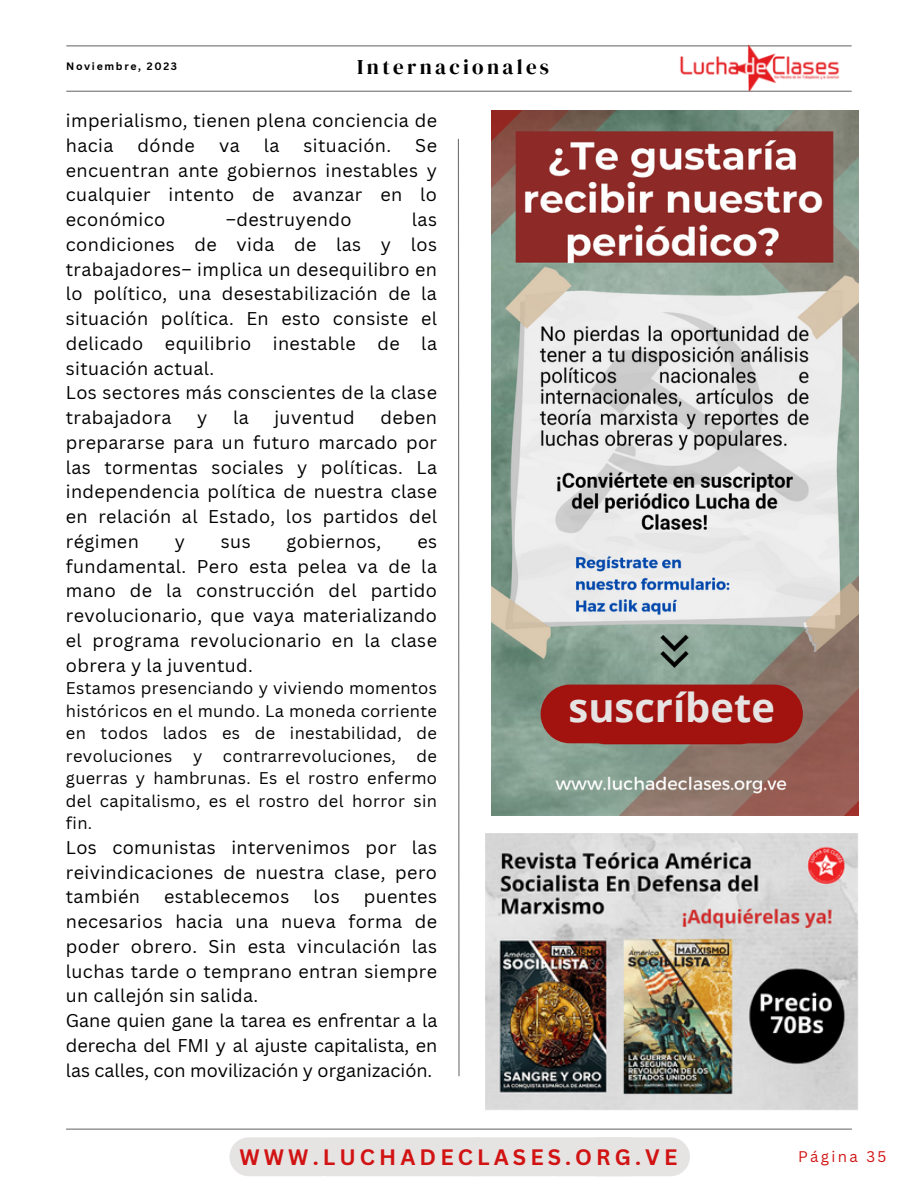
<style>
.page{position:relative;width:918px;height:1188px;background:#fff}
.page>*{position:absolute;margin:0;border:0;box-sizing:border-box;transform-origin:0 0}
.t1{font:700 39.9px "Open Sans";color:#e6e3e3}
.t2{font:700 21.75px "Canva Sans";letter-spacing:.19em;color:#d11313}
.t3{font:21px "DM Serif Display";letter-spacing:.16em;color:#000}
.t4{font:18px/24.8px "Canva Sans";letter-spacing:.02em;color:#000;text-align:justify}
.t5{font:16.5px/22.5px "Canva Sans";letter-spacing:.02em;color:#000;text-align:justify}
.t6{font:15px "Canva Sans";letter-spacing:.16em;color:#d11313}
.t7{font:700 10.5px "Canva Sans";letter-spacing:.16em;color:#000}
</style>
<div class="page">
<hr style="left:67px;top:91px;width:784px;height:1px;background:#737373">
<hr style="left:67px;top:45px;width:784px;height:1px;background:#737373">
<svg style="left:457px;top:138px;width:3px;height:939px"></svg>
<hr style="left:66px;top:1129px;width:786px;height:1px;background:#737373">
<img style="left:678px;top:44px;width:166px;height:46px">
<div style="left:229px;top:1137px;width:111px;height:39px;background:#e6e3e3;border-radius:19px"></div>
<div style="left:309px;top:1137px;width:110px;height:39px;background:#e6e3e3;border-radius:19px"></div>
<div style="left:385px;top:1137px;width:111px;height:39px;background:#e6e3e3;border-radius:19px"></div>
<div style="left:458px;top:1137px;width:111px;height:39px;background:#e6e3e3;border-radius:19px"></div>
<div style="left:537px;top:1137px;width:111px;height:39px;background:#e6e3e3;border-radius:19px"></div>
<div style="left:579px;top:1137px;width:111px;height:39px;background:#e6e3e3;border-radius:19px"></div>
<img style="left:491px;top:111px;width:367px;height:704px">
<img style="left:486px;top:834px;width:372px;height:276px">
<div style="left:541px;top:685px;width:262px;height:58px;background:#a2120e;border-radius:29px"></div>
<p class="t7" style="left:66px;top:59px;width:113px">Noviembre, 2023</p>
<p class="t3" style="left:357px;top:52px;width:193px">Internacionales</p>
<p class="t4" style="left:66px;top:108px;width:373px">imperialismo, tienen plena conciencia de hacia</p>
<p class="t4" style="left:138px;top:133px;width:59px">dónde</p>
<p class="t4" style="left:219px;top:133px;width:22px">va</p>
<p class="t4" style="left:264px;top:133px;width:17px">la</p>
<p class="t4" style="left:304px;top:133px;width:89px">situación.</p>
<p class="t4" style="left:66px;top:133px;width:373px;text-indent:349px">Se encuentran ante gobiernos inestables y cualquier intento de avanzar en lo económico</p>
<p class="t4" style="left:66px;top:207px;width:373px;text-indent:346px">las condiciones de vida de las y los trabajadores– implica un desequilibro en lo político, una desestabilización de la situación política. En esto consiste el delicado equilibrio inestable de la situación actual.</p>
<p class="t4" style="left:66px;top:380px;width:373px">Los sectores más conscientes de la clase trabajadora</p>
<p class="t4" style="left:226px;top:207px;width:127px">–destruyendo</p>
<p class="t4" style="left:66px;top:405px;width:373px;text-indent:315px">deben prepararse para un futuro marcado por las tormentas sociales y políticas. La independencia política de nuestra clase en relación al Estado, los partidos del régimen</p>
<p class="t4" style="left:197px;top:405px;width:12px">y</p>
<p class="t4" style="left:233px;top:405px;width:17px">la</p>
<p class="t4" style="left:274px;top:405px;width:82px">juventud</p>
<p class="t4" style="left:175px;top:529px;width:12px">y</p>
<p class="t4" style="left:221px;top:529px;width:31px">sus</p>
<p class="t4" style="left:287px;top:529px;width:96px">gobiernos,</p>
<p class="t4" style="left:66px;top:529px;width:373px;text-indent:351px">es fundamental. Pero esta pelea va de la mano de la construcción del partido revolucionario, que vaya materializando el programa revolucionario en la clase obrera y la juventud.</p>
<p class="t5" style="left:66px;top:676px;width:373px">Estamos presenciando y viviendo momentos históricos en el mundo. La moneda corriente en todos lados es de inestabilidad, de revoluciones</p>
<p class="t5" style="left:66px;top:744px;width:373px;text-indent:351px">de guerras y hambrunas. Es el rostro enfermo del capitalismo, es el rostro del horror sin fin.</p>
<p class="t4" style="left:66px;top:835px;width:373px">Los comunistas intervenimos por las reivindicaciones de nuestra clase, pero también</p>
<p class="t5" style="left:193px;top:744px;width:11px">y</p>
<p class="t5" style="left:223px;top:744px;width:175px">contrarrevoluciones,</p>
<p class="t4" style="left:164px;top:884px;width:127px">establecemos</p>
<p class="t4" style="left:314px;top:884px;width:28px">los</p>
<p class="t4" style="left:66px;top:884px;width:373px;text-indent:298px">puentes necesarios hacia una nueva forma de poder obrero. Sin esta vinculación las luchas tarde o temprano entran siempre un callejón sin salida.</p>
<p class="t4" style="left:66px;top:1008px;width:373px">Gane quien gane la tarea es enfrentar a la derecha del FMI y al ajuste capitalista, en las calles, con movilización y organización.</p>
<p class="t1" style="left:569px;top:680px;width:208px">suscríbete</p>
<p class="t2" style="left:239px;top:1142px;width:439px">WWW.LUCHADECLASES.ORG.VE</p>
<p class="t6" style="left:798px;top:1146px;width:90px">Página 35</p>
</div>
